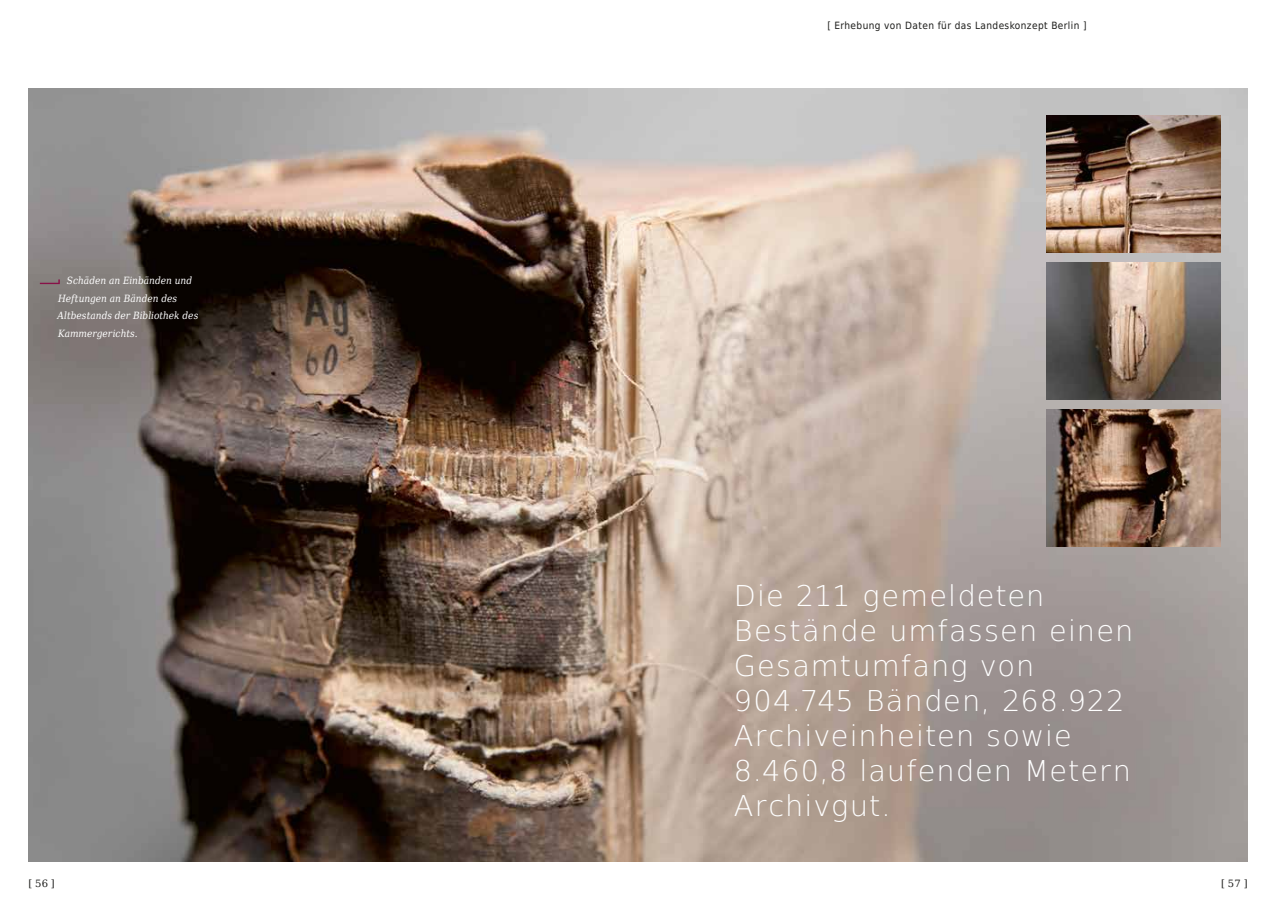
<style>
.page{position:relative;width:1276px;height:904px;background:#fff}
.page>*{position:absolute;margin:0;border:0;box-sizing:border-box;transform-origin:0 0}
.t1{font:200 28.75px/35px "DejaVu Sans";letter-spacing:.035em;color:#fff}
.BU{font:italic 10px/17.5px "DejaVu Serif Condensed";color:#fff}
.Kolumnentitel{font:10px "DejaVu Sans Condensed";letter-spacing:.04em;color:#1d1d1b}
.t2{font:10px "DejaVu Serif";color:#1d1d1b}
</style>
<div class="page">
<img style="left:28px;top:89px;width:1219px;height:772px">
<svg style="left:40px;top:279px;width:20px;height:5px"></svg>
<img style="left:1046px;top:116px;width:174px;height:136px">
<img style="left:1046px;top:263px;width:174px;height:136px">
<img style="left:1046px;top:410px;width:174px;height:136px">
<p class="BU" style="left:58px;top:271px;width:142px;text-indent:9px">Schäden an Einbänden und<br>Heftungen an Bänden des<br>Altbestands der Bibliothek des<br>Kammergerichts.</p>
<p class="Kolumnentitel" style="left:827px;top:17px;width:261px">[ Erhebung von Daten für das Landeskonzept Berlin ]</p>
<h1 class="t1" style="left:733px;top:576px;width:401px">Die 211 gemeldeten<br>Bestände umfassen einen<br>Gesamtumfang von<br>904.745 Bänden, 268.922<br>Archiveinheiten sowie<br>8.460,8 laufenden Metern<br>Archivgut.</h1>
<p class="t2" style="left:28px;top:875px;width:28px">[ 56 ]</p>
<p class="t2" style="left:1221px;top:875px;width:28px">[ 57 ]</p>
</div>
